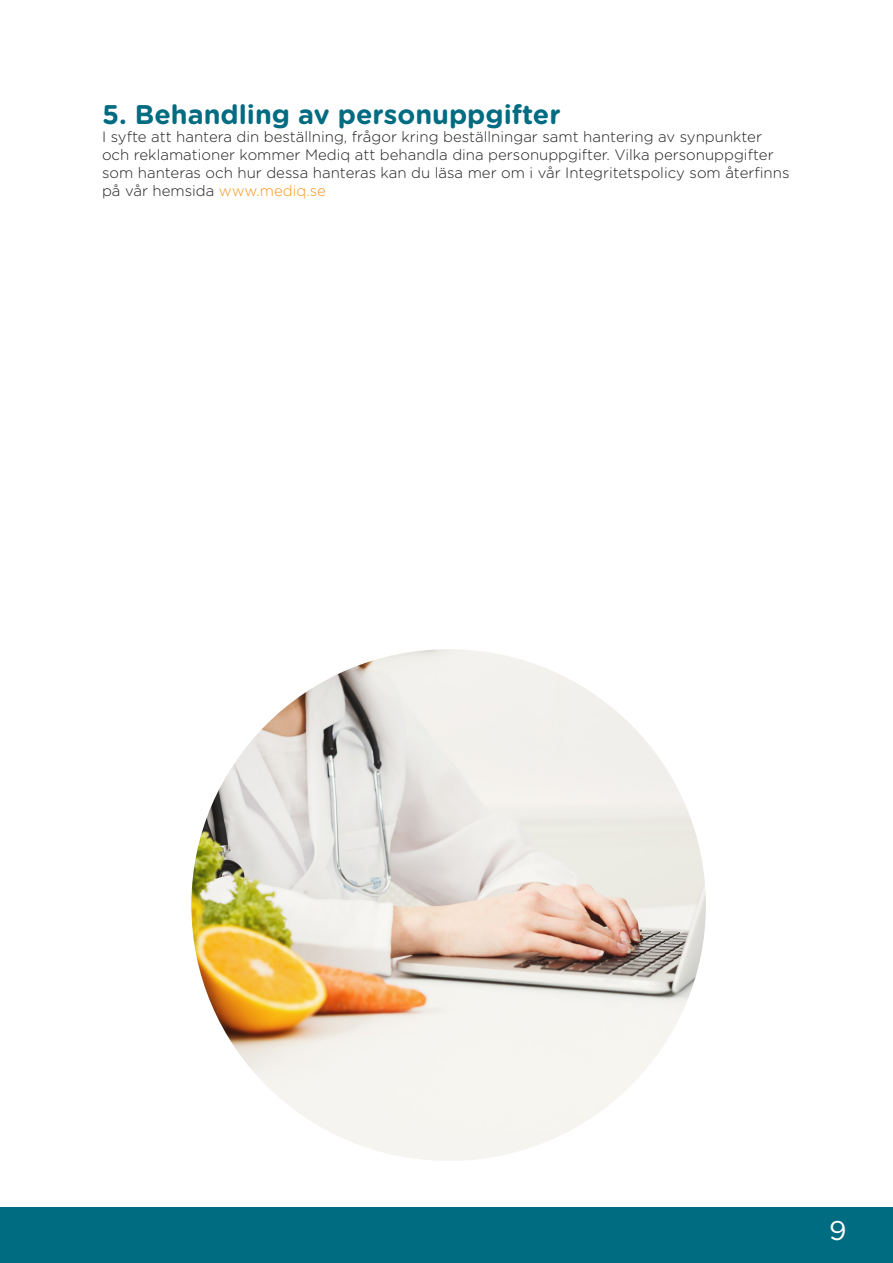
<style>
.page{position:relative;width:893px;height:1263px;background:#fff}
.page>*{position:absolute;margin:0;border:0;box-sizing:border-box;transform-origin:0 0}
.t1{font:700 27px "Gotham Rounded";color:#006c81}
.t2{font:27px "Gotham Rounded";color:#fff}
.t3{font:300 15px/18px "Gotham Rounded";color:#231f20}
.s1{color:#f7951f}
</style>
<div class="page">
<div style="left:0;top:1208px;width:893px;height:55px;background:#006c81"></div>
<img style="left:191px;top:649px;width:515px;height:512px">
<p class="t1" style="left:102px;top:94px;width:460px">5. Behandling av personuppgifter</p>
<p class="t3" style="left:102px;top:127px;width:689px">I syfte att hantera din beställning, frågor kring beställningar samt hantering av synpunkter och reklamationer kommer Mediq att behandla dina personuppgifter. Vilka personuppgifter som hanteras och hur dessa hanteras kan du läsa mer om i vår Integritetspolicy som återfinns på vår hemsida <span class="s1">www.mediq.se</span></p>
<p class="t2" style="left:829px;top:1212px;width:19px">9</p>
</div>
